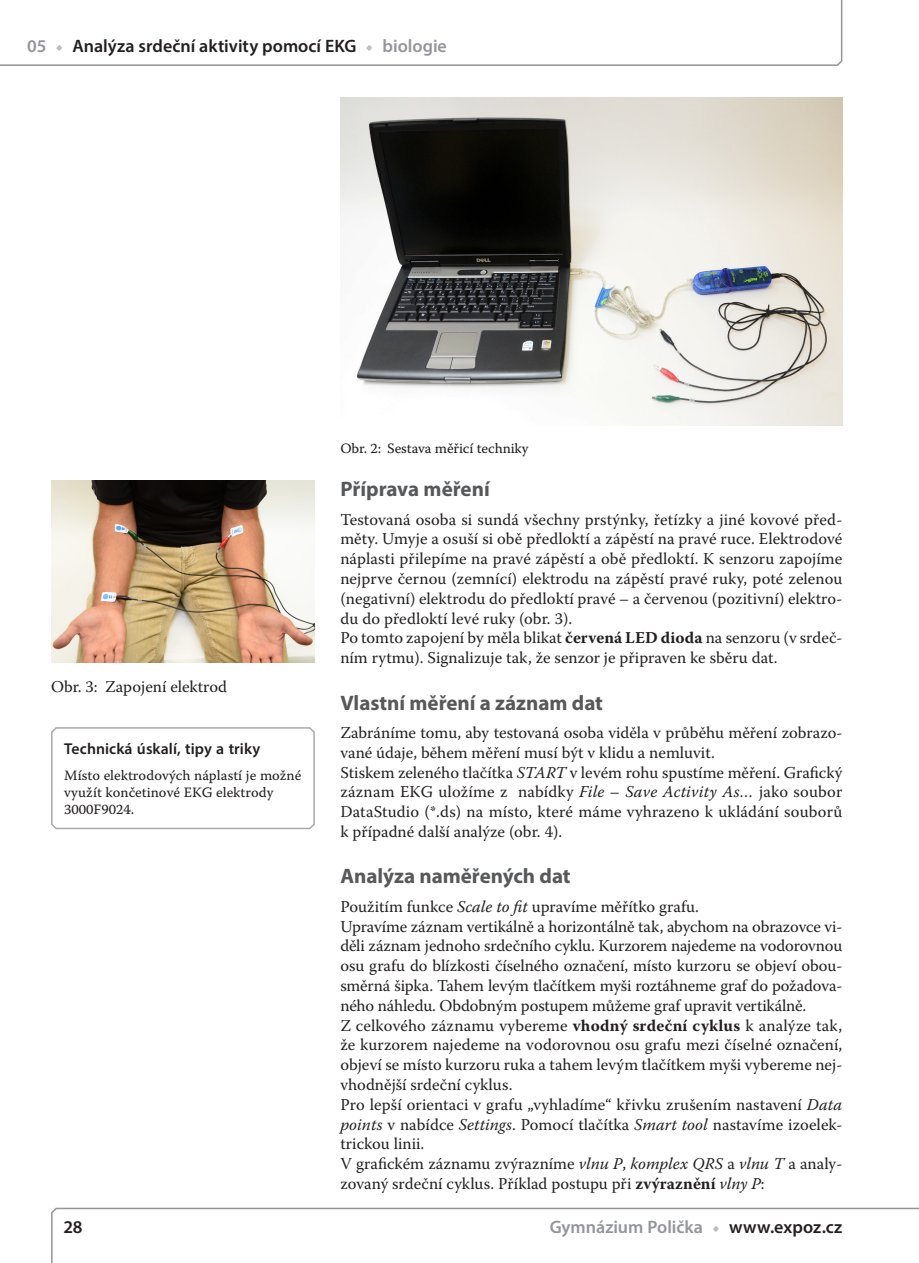
<style>
.page{position:relative;width:919px;height:1263px;background:#fff}
.page>*{position:absolute;margin:0;border:0;box-sizing:border-box;transform-origin:0 0}
.Nadpis_textu_2{font:700 21px "Myriad Pro";color:#57585a}
.t1{font:600 18px "Myriad Pro";color:#231f20}
.t2{font:600 18px "Myriad Pro";color:#939598}
.Základní_text{font:16.5px/19.8px "Warnock Pro";color:#231f20;text-align:justify}
.Základní_text_p__o{font:16.5px/19.8px "Warnock Pro";color:#231f20;text-align:justify}
.Technická_úskalí_a_s{font:600 15.75px "Myriad Pro";letter-spacing:.005em;color:#231f20}
.Technická_úskalí_a_s-2{font:14.25px/17.1px "Warnock Pro Capt";color:#231f20}
.Obrázek_popis{font:14.25px "Warnock Pro Capt";letter-spacing:-.01em;color:#231f20}
.s1{color:#939598}
.s2{font-family:"Warnock Pro";color:#bcbdc0}
.s3{font-weight:700}
.s4{font-style:italic}
.s5{color:#231f20}
</style>
<div class="page">
<svg style="left:0;top:0;width:843px;height:66px"></svg>
<svg style="left:51px;top:1207px;width:867px;height:56px"></svg>
<svg style="left:51px;top:727px;width:264px;height:103px"></svg>
<img style="left:340px;top:98px;width:502px;height:328px">
<img style="left:51px;top:480px;width:264px;height:183px">
<p class="t1" style="left:27px;top:34px;width:421px"><span class="s1">05</span> <span class="s2">•</span> Analýza srdeční aktivity pomocí EKG <span class="s2">•</span> <span class="s1">biologie</span></p>
<p class="Základní_text" style="left:51px;top:676px;width:178px">Obr. 3: Zapojení elektrod</p>
<p class="Technická_úskalí_a_s" style="left:64px;top:739px;width:198px">Technická úskalí, tipy a triky</p>
<p class="Technická_úskalí_a_s-2" style="left:64px;top:766px;width:238px">Místo elektrodových náplastí je možné využít končetinové EKG elektrody<br>3000F9024.</p>
<p class="Obrázek_popis" style="left:340px;top:440px;width:190px">Obr. 2: Sestava měřicí techniky</p>
<p class="Nadpis_textu_2" style="left:340px;top:475px;width:151px">Příprava měření</p>
<p class="Základní_text_p__o" style="left:340px;top:509px;width:503px">Testovaná osoba si sundá všechny prstýnky, řetízky a jiné kovové před&shy;měty. Umyje a osuší si obě předloktí a zápěstí na pravé ruce. Elektrodové náplasti přilepíme na pravé zápěstí a obě předloktí. K senzoru zapojíme nejprve černou (zemnící) elektrodu na zápěstí pravé ruky, poté zelenou (negativní) elektrodu do předloktí pravé – a červenou (pozitivní) elektro&shy;du do předloktí levé ruky (obr. 3).</p>
<p class="Základní_text" style="left:340px;top:628px;width:503px">Po tomto zapojení by měla blikat <span class="s3">červená LED dioda</span> na senzoru (v srdeč&shy;ním rytmu). Signalizuje tak, že senzor je připraven ke sběru dat.</p>
<p class="Nadpis_textu_2" style="left:340px;top:689px;width:264px">Vlastní měření a záznam dat</p>
<p class="Základní_text_p__o" style="left:340px;top:722px;width:503px">Zabráníme tomu, aby testovaná osoba viděla v průběhu měření zobrazo&shy;vané údaje, během měření musí být v klidu a nemluvit.</p>
<p class="Základní_text" style="left:340px;top:762px;width:503px">Stiskem zeleného tlačítka <span class="s4">START</span> v levém rohu spustíme měření. Grafický záznam EKG uložíme z nabídky <span class="s4">File</span> – <span class="s4">Save Activity As…</span> jako soubor DataStudio (*.ds) na místo, které máme vyhrazeno k ukládání souborů k případné další analýze (obr. 4).</p>
<p class="Nadpis_textu_2" style="left:340px;top:863px;width:232px">Analýza naměřených dat</p>
<p class="Základní_text_p__o" style="left:340px;top:896px;width:360px">Použitím funkce <span class="s4">Scale to fit</span> upravíme měřítko grafu.</p>
<p class="Základní_text" style="left:340px;top:916px;width:503px">Upravíme záznam vertikálně a horizontálně tak, abychom na obrazovce vi&shy;děli záznam jednoho srdečního cyklu. Kurzorem najedeme na vodorovnou osu grafu do blízkosti číselného označení, místo kurzoru se objeví obou&shy;směrná šipka. Tahem levým tlačítkem myši roztáhneme graf do požadova&shy;ného náhledu. Obdobným postupem můžeme graf upravit vertikálně.</p>
<p class="Základní_text" style="left:340px;top:1015px;width:503px">Z celkového záznamu vybereme <span class="s3">vhodný srdeční cyklus</span> k analýze tak, že kurzorem najedeme na vodorovnou osu grafu mezi číselné označení, objeví se místo kurzoru ruka a tahem levým tlačítkem myši vybereme nej&shy;vhodnější srdeční cyklus.</p>
<p class="Základní_text" style="left:340px;top:1094px;width:503px">Pro lepší orientaci v grafu „vyhladíme“ křivku zrušením nastavení <span class="s4">Data points</span> v nabídce <span class="s4">Settings</span>. Pomocí tlačítka <span class="s4">Smart tool</span> nastavíme izoelek&shy;trickou linii.</p>
<p class="Základní_text" style="left:340px;top:1153px;width:503px">V grafickém záznamu zvýrazníme <span class="s4">vlnu P</span>, <span class="s4">komplex QRS</span> a <span class="s4">vlnu T</span> a analy&shy;zovaný srdeční cyklus. Příklad postupu při <span class="s3">zvýraznění</span> <span class="s4">vlny P</span>:</p>
<p class="t1" style="left:63px;top:1216px;width:21px">28</p>
<p class="t2" style="left:549px;top:1216px;width:294px">Gymnázium Polička <span class="s2">•</span> <span class="s5">www.expoz.cz</span></p>
</div>
